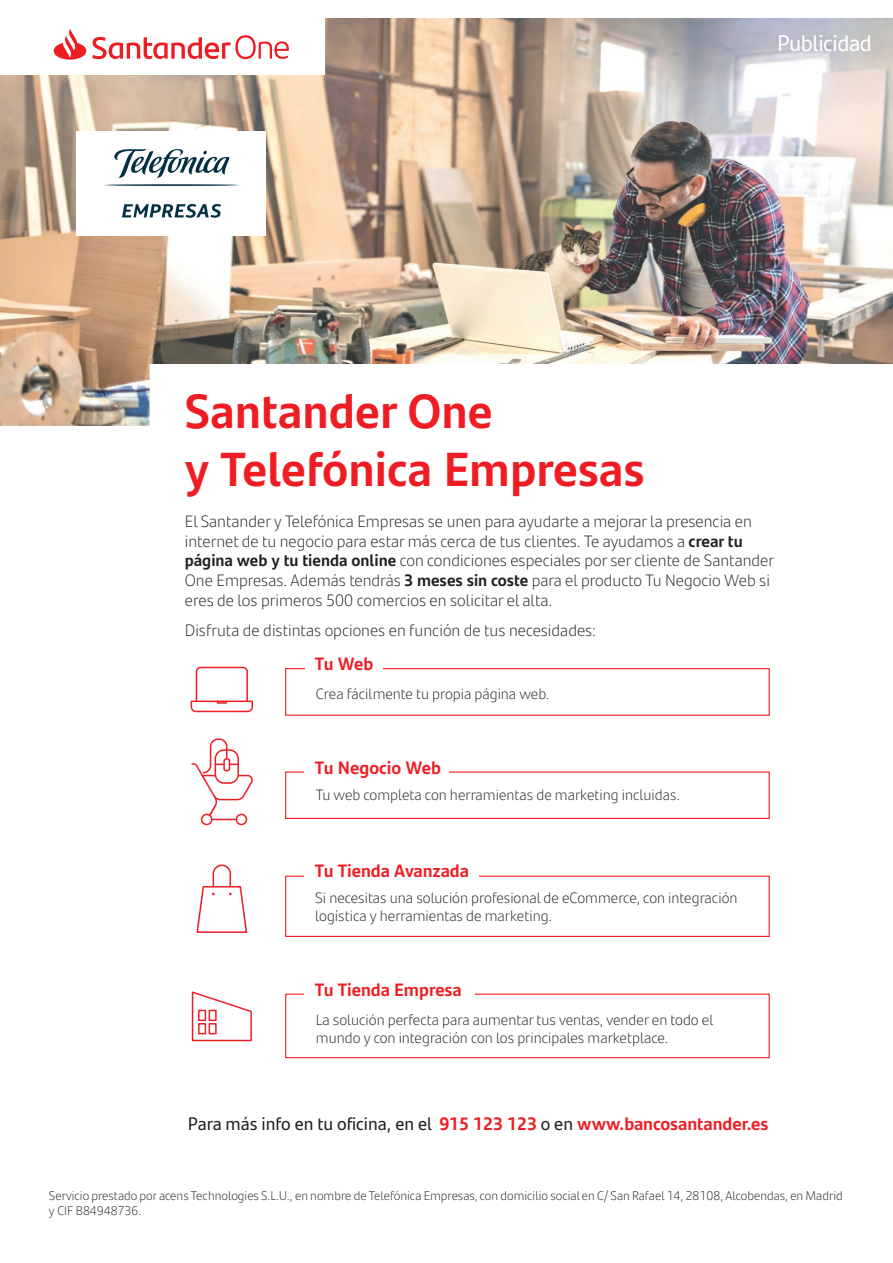
<style>
.page{position:relative;width:893px;height:1263px;background:#fff}
.page>*{position:absolute;margin:0;border:0;box-sizing:border-box;transform-origin:0 0}
.t1{font:700 48px/57.6px "Santander Text";color:#ee1d23}
.t2{font:22.5px "Santander Text";letter-spacing:-.02em;color:#fff}
.t3{font:18px "Santander Text";color:#231f20}
.t4{font:700 18px "Santander Text";color:#ee1d23}
.t5{font:300 16.5px/19.8px "Santander Text";color:#231f20}
.t6{font:300 15px/18px "Santander Text";color:#231f20}
.t7{font:300 12.6px/15px "Santander Text";color:#231f20}
.s1{font-weight:700}
.s2{font-weight:700;color:#ee1d23}
</style>
<div class="page">
<img style="left:0;top:18px;width:893px;height:408px">
<div style="left:0;top:0;width:324px;height:74px;background:#fff"></div>
<svg style="left:54px;top:29px;width:235px;height:31px"></svg>
<div style="left:285px;top:876px;width:485px;height:61px;border:1px solid #ee1d23"></div>
<div style="left:305px;top:860px;width:174px;height:20px;background:#fff"></div>
<div style="left:285px;top:994px;width:485px;height:64px;border:1px solid #ee1d23"></div>
<div style="left:305px;top:980px;width:170px;height:24px;background:#fff"></div>
<div style="left:285px;top:668px;width:485px;height:48px;border:1px solid #ee1d23"></div>
<div style="left:305px;top:656px;width:77px;height:22px;background:#fff"></div>
<div style="left:285px;top:771px;width:485px;height:48px;border:1px solid #ee1d23"></div>
<div style="left:305px;top:756px;width:144px;height:21px;background:#fff"></div>
<svg style="left:190px;top:666px;width:63px;height:47px"></svg>
<div style="left:217px;top:700px;width:10px;height:4px;border:2px solid #ee1d23"></div>
<hr style="left:209px;top:819px;width:32px;height:1px;background:#ee1d23">
<div style="left:201px;top:814px;width:11px;height:11px;border:2px solid #ee1d23;border-radius:50%"></div>
<div style="left:236px;top:814px;width:10px;height:10px;background:#fff;border-radius:50%"></div>
<div style="left:236px;top:814px;width:11px;height:11px;border:2px solid #ee1d23;border-radius:50%"></div>
<svg style="left:191px;top:738px;width:62px;height:80px"></svg>
<div style="left:224px;top:759px;width:5px;height:12px;background:#fff;border-radius:2px"></div>
<div style="left:223px;top:758px;width:7px;height:13px;border:2px solid #ee1d23;border-radius:2px"></div>
<svg style="left:196px;top:864px;width:52px;height:69px"></svg>
<svg style="left:191px;top:991px;width:61px;height:51px"></svg>
<div style="left:198px;top:1010px;width:8px;height:11px;background:#fff;border:1px solid #ee1d23"></div>
<div style="left:209px;top:1010px;width:8px;height:11px;background:#fff;border:1px solid #ee1d23"></div>
<div style="left:198px;top:1023px;width:8px;height:11px;background:#fff;border:1px solid #ee1d23"></div>
<div style="left:209px;top:1023px;width:8px;height:11px;background:#fff;border:1px solid #ee1d23"></div>
<img style="left:76px;top:131px;width:190px;height:105px">
<h2 class="t2" style="left:777px;top:27px;width:96px">Publicidad</h2>
<h1 class="t1" style="left:185px;top:380px;width:462px">Santander One<br>y Telefónica Empresas</h1>
<p class="t5" style="left:185px;top:510px;width:591px">El Santander y Telefónica Empresas se unen para ayudarte a mejorar la presencia en internet de tu negocio para estar más cerca de tus clientes. Te ayudamos a <span class="s1">crear tu página web y tu tienda online</span> con condiciones especiales por ser cliente de Santander One Empresas. Además tendrás <span class="s1">3 meses sin coste</span> para el producto Tu Negocio Web si eres de los primeros 500 comercios en solicitar el alta.</p>
<p class="t5" style="left:185px;top:620px;width:413px">Disfruta de distintas opciones en función de tus necesidades:</p>
<p class="t4" style="left:315px;top:650px;width:60px">Tu Web</p>
<p class="t6" style="left:316px;top:684px;width:235px">Crea fácilmente tu propia página web.</p>
<p class="t4" style="left:315px;top:753px;width:128px">Tu Negocio Web</p>
<p class="t6" style="left:316px;top:785px;width:366px">Tu web completa con herramientas de marketing incluidas.</p>
<p class="t4" style="left:315px;top:857px;width:156px">Tu Tienda Avanzada</p>
<p class="t6" style="left:315px;top:888px;width:424px">Si necesitas una solución profesional de eCommerce, con integración logística y herramientas de marketing.</p>
<p class="t4" style="left:315px;top:975px;width:148px">Tu Tienda Empresa</p>
<p class="t6" style="left:316px;top:1009px;width:399px">La solución perfecta para aumentar tus ventas, vender en todo el mundo y con integración con los principales marketplace.</p>
<p class="t3" style="left:188px;top:1110px;width:582px">Para más info en tu oficina, en el <span class="s2">915 123 123</span> o en <span class="s2">www.bancosantander.es</span></p>
<p class="t7" style="left:49px;top:1188px;width:795px">Servicio prestado por acens Technologies S.L.U., en nombre de Telefónica Empresas, con domicilio social en C/ San Rafael 14, 28108, Alcobendas, en Madrid y CIF B84948736.</p>
</div>
